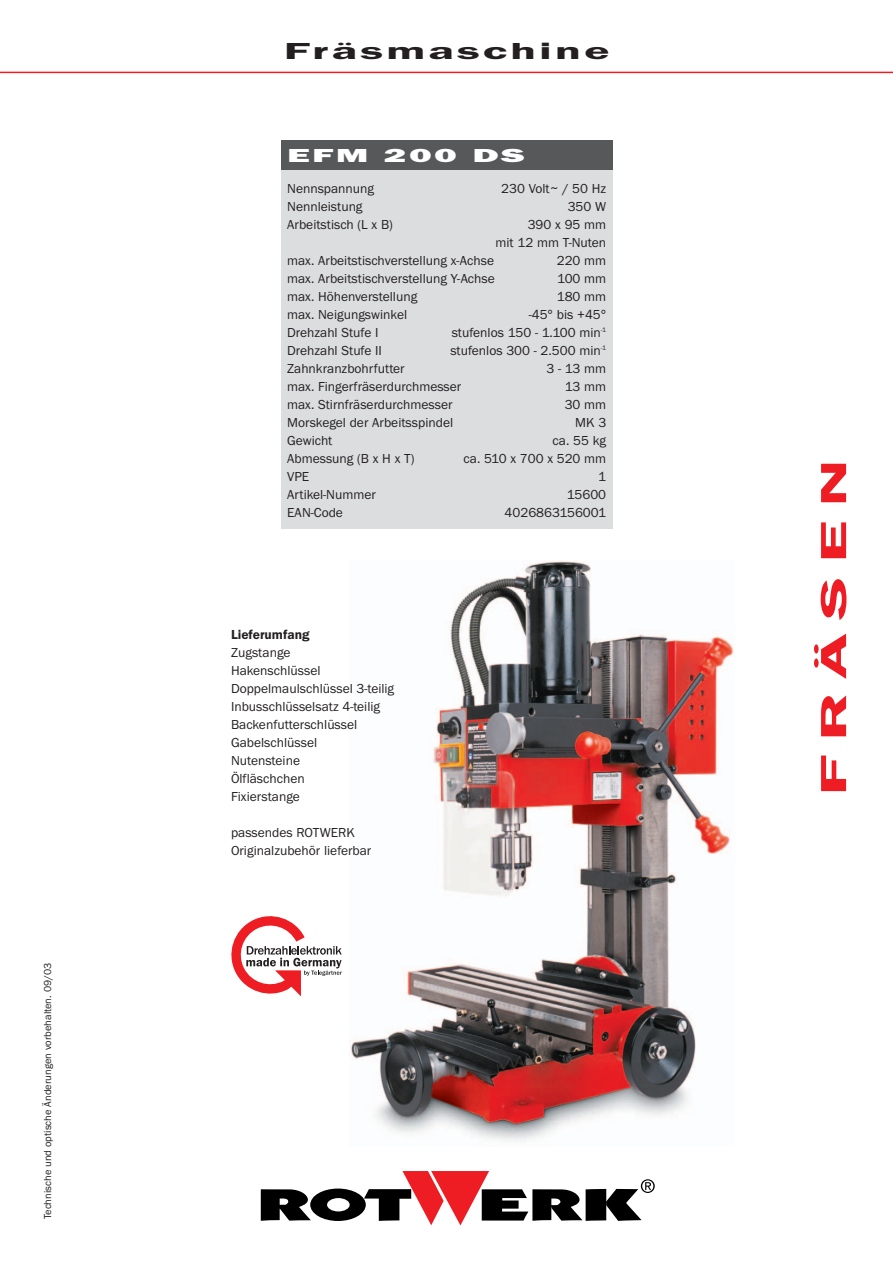
<style>
.page{position:relative;width:893px;height:1262px;background:#fff}
.page>*{position:absolute;margin:0;border:0;box-sizing:border-box;transform-origin:0 0}
.t1{font:600 37.5px "Franklin Gothic Itc T";letter-spacing:.175em;color:#ee1d23;scale:2 1}
.t2{font:600 24px "Franklin Gothic Itc T";letter-spacing:.06em;color:#231f20;scale:2 1}
.t3{font:800 19.5px "Franklin Gothic Itc T";letter-spacing:.06em;color:#fff;scale:2 1}
.t4{font:13.5px/18px "Franklin Gothic Itc T";color:#231f20}
.t5{font:600 13.5px "Franklin Gothic Itc T";color:#231f20}
.t6{font:10.5px "Franklin Gothic Itc T";color:#231f20}
</style>
<div class="page">
<img style="left:350px;top:561px;width:384px;height:580px">
<svg style="left:261px;top:1171px;width:393px;height:54px"></svg>
<hr style="left:0;top:72px;width:892px;height:1px;background:#ee1d23">
<div style="left:281px;top:162px;width:331px;height:366px;background:#dcdddf"></div>
<div style="left:281px;top:140px;width:331px;height:30px;background:#57585a"></div>
<svg style="left:231px;top:916px;width:111px;height:81px"></svg>
<p class="t6" style="left:44px;top:1219px;width:258px;rotate:-90deg">Technische und optische Änderungen vorbehalten. 09/03</p>
<h2 class="t2" style="left:284px;top:41px;width:164px">Fräsmaschine</h2>
<h3 class="t3" style="left:287px;top:148px;width:120px">EFM 200 DS</h3>
<p class="t4" style="left:287px;top:180px;width:88px">Nennspannung</p>
<p class="t4" style="left:501px;top:180px;width:106px">230 Volt~ / 50 Hz</p>
<p class="t4" style="left:287px;top:198px;width:77px">Nennleistung</p>
<p class="t4" style="left:567px;top:198px;width:40px">350 W</p>
<p class="t4" style="left:287px;top:216px;width:107px">Arbeitstisch (L x B)</p>
<p class="t4" style="left:495px;top:216px;width:112px;text-align:right">390 x 95 mm<br>mit 12 mm T-Nuten</p>
<p class="t4" style="left:287px;top:252px;width:208px">max. Arbeitstischverstellung x-Achse</p>
<p class="t4" style="left:556px;top:252px;width:51px">220 mm</p>
<p class="t4" style="left:287px;top:270px;width:209px">max. Arbeitstischverstellung Y-Achse</p>
<p class="t4" style="left:557px;top:270px;width:51px">100 mm</p>
<p class="t4" style="left:287px;top:288px;width:132px">max. Höhenverstellung</p>
<p class="t4" style="left:557px;top:288px;width:51px">180 mm</p>
<p class="t4" style="left:287px;top:306px;width:121px">max. Neigungswinkel</p>
<p class="t4" style="left:529px;top:306px;width:79px">-45° bis +45°</p>
<p class="t4" style="left:287px;top:324px;width:93px">Drehzahl Stufe I</p>
<p class="t4" style="left:451px;top:324px;width:156px">stufenlos 150 - 1.100 min<sup>-1</sup></p>
<p class="t4" style="left:287px;top:342px;width:96px">Drehzahl Stufe II</p>
<p class="t4" style="left:450px;top:342px;width:157px">stufenlos 300 - 2.500 min<sup>-1</sup></p>
<p class="t4" style="left:287px;top:360px;width:119px">Zahnkranzbohrfutter</p>
<p class="t4" style="left:546px;top:360px;width:61px">3 - 13 mm</p>
<p class="t4" style="left:287px;top:378px;width:176px">max. Fingerfräserdurchmesser</p>
<p class="t4" style="left:565px;top:378px;width:43px">13 mm</p>
<p class="t4" style="left:287px;top:396px;width:167px">max. Stirnfräserdurchmesser</p>
<p class="t4" style="left:564px;top:396px;width:43px">30 mm</p>
<p class="t4" style="left:287px;top:414px;width:167px">Morskegel der Arbeitsspindel</p>
<p class="t4" style="left:575px;top:414px;width:33px">MK 3</p>
<p class="t4" style="left:287px;top:432px;width:47px">Gewicht</p>
<p class="t4" style="left:552px;top:432px;width:55px">ca. 55 kg</p>
<p class="t4" style="left:287px;top:450px;width:129px">Abmessung (B x H x T)</p>
<p class="t4" style="left:463px;top:450px;width:144px">ca. 510 x 700 x 520 mm</p>
<p class="t4" style="left:287px;top:468px;width:24px">VPE</p>
<p class="t4" style="left:598px;top:468px;width:9px">1</p>
<p class="t4" style="left:287px;top:486px;width:90px">Artikel-Nummer</p>
<p class="t4" style="left:566px;top:486px;width:41px">15600</p>
<p class="t4" style="left:287px;top:504px;width:57px">EAN-Code</p>
<p class="t4" style="left:504px;top:504px;width:103px">4026863156001</p>
<p class="t5" style="left:231px;top:629px;width:80px">Lieferumfang</p>
<p class="t4" style="left:231px;top:644px;width:165px">Zugstange<br>Hakenschlüssel<br>Doppelmaulschlüssel 3-teilig<br>Inbusschlüsselsatz 4-teilig<br>Backenfutterschlüssel<br>Gabelschlüssel<br>Nutensteine<br>Ölfläschchen<br>Fixierstange</p>
<p class="t4" style="left:231px;top:824px;width:142px">passendes ROTWERK<br>Originalzubehör lieferbar</p>
<h1 class="t1" style="left:819px;top:796px;width:170px;rotate:-90deg">FRÄSEN</h1>
</div>
